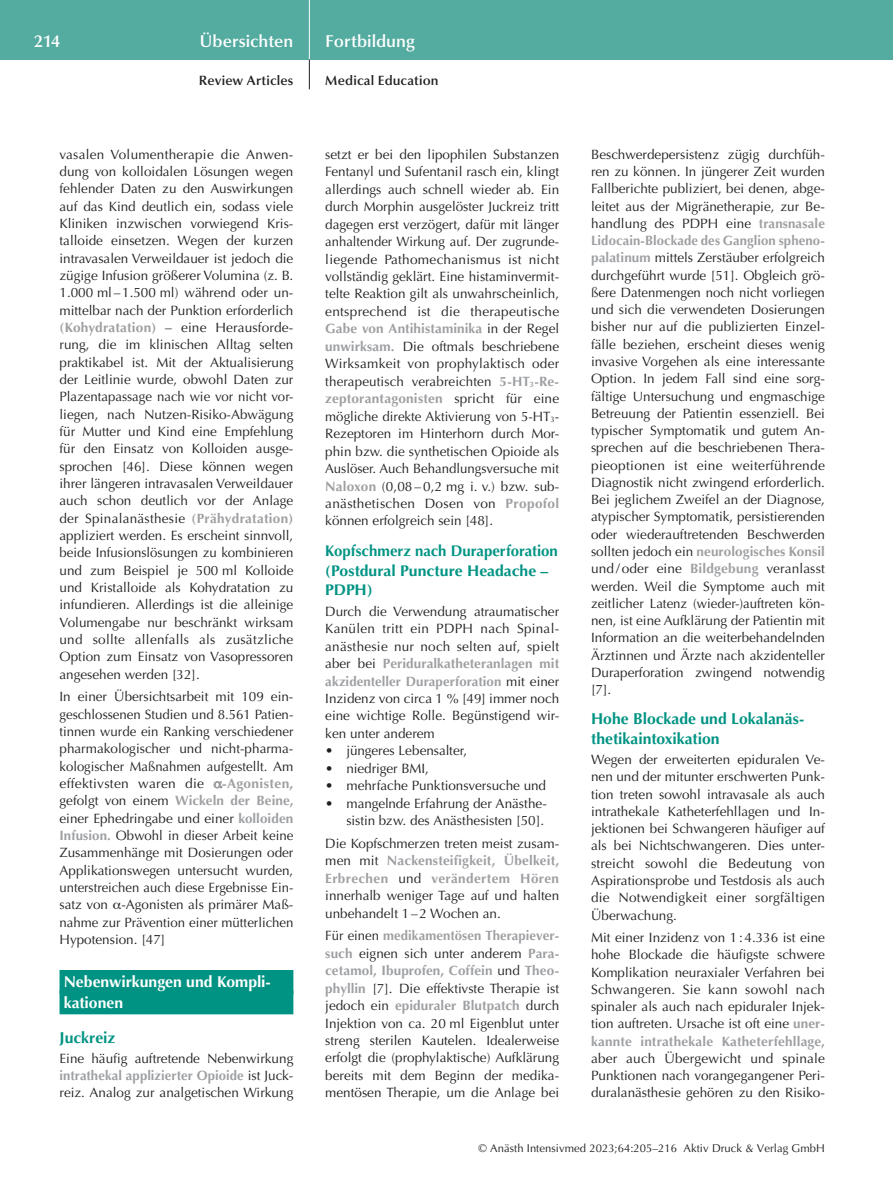
<style>
.page{position:relative;width:893px;height:1191px;background:#fff}
.page>*{position:absolute;margin:0;border:0;box-sizing:border-box;transform-origin:0 0}
.t1{font:600 17.25px "Optima";color:#fff}
.t2{font:700 15.75px/19.5px "Optima";color:#009383}
.t3{font:700 15.75px/20.4px "Optima";color:#fff}
.t4{font:700 15.45px/19.6px "Optima";color:#009383}
.t5{font:13.5px/17.4px "Optima";color:#231f20;text-align:justify}
.t6{font:600 13.5px "Optima";letter-spacing:.01em;color:#231f20}
.t7{font:11.25px "Optima";letter-spacing:.005em;color:#231f20}
.s1{font-weight:700;color:#9d9fa2}
</style>
<div class="page">
<div style="left:0;top:0;width:893px;height:60px;background:#54aba0"></div>
<hr style="left:309px;top:0;width:1px;height:60px;background:#fff">
<svg style="left:309px;top:60px;width:1px;height:29px"></svg>
<div style="left:60px;top:970px;width:233px;height:24px;background:#009383"></div>
<div style="left:60px;top:990px;width:233px;height:24px;background:#009383"></div>
<svg style="left:214px;top:781px;width:8px;height:7px"></svg>
<p class="t1" style="left:34px;top:31px;width:28px">214</p>
<p class="t1" style="left:200px;top:31px;width:95px">Übersichten</p>
<p class="t1" style="left:325px;top:31px;width:91px">Fortbildung</p>
<p class="t6" style="left:199px;top:73px;width:96px">Review Articles</p>
<p class="t6" style="left:325px;top:73px;width:115px">Medical Education</p>
<p class="t5" style="left:60px;top:146px;width:235px">vasalen Volumentherapie die Anwen&shy;dung von kolloidalen Lösungen wegen fehlender Daten zu den Auswirkungen auf das Kind deutlich ein, sodass viele Kliniken inzwischen vorwiegend Kris&shy;talloide einsetzen. Wegen der kurzen intravasalen Verweildauer ist jedoch die zügige Infusion größerer Volumina (z. B.<br>1.000 ml–1.500 ml) während oder un&shy;mittelbar nach der Punktion erforderlich <span class="s1">(Kohydratation)</span> – eine Herausforde&shy;rung, die im klinischen Alltag selten praktikabel ist. Mit der Aktualisierung der Leitlinie wurde, obwohl Daten zur Plazentapassage nach wie vor nicht vor&shy;liegen, nach Nutzen-Risiko-Abwägung für Mutter und Kind eine Empfehlung für den Einsatz von Kolloiden ausge&shy;sprochen [46]. Diese können wegen ihrer längeren intravasalen Verweildauer auch schon deutlich vor der Anlage der Spinalanästhesie <span class="s1">(Prähydratation) </span>appliziert werden. Es erscheint sinnvoll, beide Infusionslösungen zu kombinieren und zum Beispiel je 500 ml Kolloide und Kristalloide als Kohydratation zu infundieren. Allerdings ist die alleinige Volumengabe nur beschränkt wirksam und sollte allenfalls als zusätzliche Option zum Einsatz von Vasopressoren angesehen werden [32].</p>
<p class="t5" style="left:60px;top:688px;width:235px;text-align:left">In einer Übersichtsarbeit mit 109 ein-- geschlossenen Studien und 8.561 Patien&shy;tinnen wurde ein Ranking verschiedener pharmakologischer und nicht-pharma&shy;kologischer Maßnahmen aufgestellt. Am effektivsten waren die</p>
<p class="t5" style="left:60px;top:775px;width:235px;text-align:left;text-indent:163px"><span class="s1">-Agonisten, </span>gefolgt von einem <span class="s1">Wickeln der Beine, </span>einer Ephedringabe und einer <span class="s1">kolloiden Infusion.</span> Obwohl in dieser Arbeit keine Zusammenhänge mit Dosierungen oder Applikationswegen untersucht wurden, unterstreichen auch diese Ergebnisse Ein-- satz von -Agonisten als primärer Maß&shy;nahme zur Prävention einer mütterlichen Hypotension. [47]</p>
<p class="t3" style="left:64px;top:972px;width:207px">Nebenwirkungen und Kompli&shy;kationen</p>
<p class="t2" style="left:60px;top:1027px;width:57px">Juckreiz</p>
<p class="t5" style="left:60px;top:1049px;width:235px">Eine häufig auftretende Nebenwirkung <span class="s1">intrathekal applizierter Opioide</span> ist Juck&shy;reiz. Analog zur analgetischen Wirkung</p>
<p class="t5" style="left:325px;top:146px;width:235px">setzt er bei den lipophilen Substanzen Fentanyl und Sufentanil rasch ein, klingt allerdings auch schnell wieder ab. Ein durch Morphin ausgelöster Juckreiz tritt dagegen erst verzögert, dafür mit länger anhaltender Wirkung auf. Der zugrunde&shy;liegende Pathomechanismus ist nicht vollständig geklärt. Eine histaminvermit&shy;telte Reaktion gilt als unwahrscheinlich, entsprechend ist die therapeutische <span class="s1">Gabe von Antihistaminika</span> in der Regel <span class="s1">unwirksam.</span> Die oftmals beschriebene Wirksamkeit von prophylaktisch oder therapeutisch verabreichten <span class="s1">5-HT</span><sub>3</sub><span class="s1">-Re&shy;zeptorantagonisten</span> spricht für eine mögliche direkte Aktivierung von 5-HT<sub>3</sub>- Rezeptoren im Hinterhorn durch Mor&shy;phin bzw. die synthetischen Opioide als Auslöser. Auch Behandlungsversuche mit <span class="s1">Naloxon</span> (0,08 – 0,2 mg i. v.) bzw. sub&shy;anästhetischen Dosen von <span class="s1">Propofol </span>können erfolgreich sein [48].</p>
<p class="t4" style="left:325px;top:541px;width:234px">Kopfschmerz nach Duraperforation (Postdural Puncture Headache –<br>PDPH)</p>
<p class="t5" style="left:325px;top:602px;width:235px">Durch die Verwendung atraumatischer Kanülen tritt ein PDPH nach Spinal&shy;anästhesie nur noch selten auf, spielt aber bei <span class="s1">Periduralkatheteranlagen mit akzidenteller Duraperforation</span> mit einer Inzidenz von circa 1 % [49] immer noch eine wichtige Rolle. Begünstigend wir&shy;ken unter anderem</p>
<p class="t5" style="left:325px;top:742px;width:143px">• jüngeres Lebensalter,</p>
<p class="t5" style="left:325px;top:759px;width:105px">• niedriger BMI,</p>
<p class="t5" style="left:325px;top:777px;width:222px">• mehrfache Punktionsversuche und</p>
<p class="t5" style="left:325px;top:794px;width:223px;text-align:right">• mangelnde Erfahrung der Anästhe&shy;sistin bzw. des Anästhesisten [50].</p>
<p class="t5" style="left:325px;top:834px;width:235px">Die Kopfschmerzen treten meist zusam&shy;men mit <span class="s1">Nackensteifigkeit, Übelkeit, Erbrechen</span> und <span class="s1">verändertem Hören </span>innerhalb weniger Tage auf und halten unbehandelt 1–2 Wochen an.</p>
<p class="t5" style="left:325px;top:927px;width:235px;text-align:left">Für einen <span class="s1">medikamentösen Therapiever&shy;such</span> eignen sich unter anderem <span class="s1">Para-- cetamol, Ibuprofen, Coffein</span> und <span class="s1">Theo&shy;phyllin</span> [7]. Die effektivste Therapie ist jedoch ein <span class="s1">epiduraler Blutpatch</span> durch Injektion von ca. 20 ml Eigenblut unter streng sterilen Kautelen. Idealerweise erfolgt die (prophylaktische) Aufklärung bereits mit dem Beginn der medika&shy;mentösen Therapie, um die Anlage bei</p>
<p class="t5" style="left:591px;top:146px;width:235px;text-align:left">Beschwerdepersistenz zügig durchfüh&shy;ren zu können. In jüngerer Zeit wurden Fallberichte publiziert, bei denen, abge-- leitet aus der Migränetherapie, zur Be&shy;handlung des PDPH eine <span class="s1">transnasale Lidocain-Blockade des Ganglion spheno&shy;palatinum</span> mittels Zerstäuber erfolgreich durchgeführt wurde [51]. Obgleich grö&shy;ßere Datenmengen noch nicht vorliegen und sich die verwendeten Dosierungen bisher nur auf die publizierten Einzel&shy;fälle beziehen, erscheint dieses wenig invasive Vorgehen als eine interessante Option. In jedem Fall sind eine sorg&shy;fältige Untersuchung und engmaschige Betreuung der Patientin essenziell. Bei typischer Symptomatik und gutem An-- sprechen auf die beschriebenen Thera&shy;pieoptionen ist eine weiterführende Diagnostik nicht zwingend erforderlich.<br>Bei jeglichem Zweifel an der Diagnose, atypischer Symptomatik, persistierenden oder wiederauftretenden Beschwerden sollten jedoch ein <span class="s1">neurologisches Konsil </span>und / oder eine <span class="s1">Bildgebung</span> veranlasst werden. Weil die Symptome auch mit zeitlicher Latenz (wieder-)auftreten kön&shy;nen, ist eine Aufklärung der Patientin mit Information an die weiterbehandelnden Ärztinnen und Ärzte nach akzidenteller Duraperforation zwingend notwendig [7].</p>
<p class="t2" style="left:591px;top:709px;width:215px">Hohe Blockade und Lokalanäs&shy;thetikaintoxikation</p>
<p class="t5" style="left:591px;top:751px;width:235px;text-align:left">Wegen der erweiterten epiduralen Ve&shy;nen und der mitunter erschwerten Punk&shy;tion treten sowohl intravasale als auch intrathekale Katheterfehllagen und In-- jektionen bei Schwangeren häufiger auf als bei Nichtschwangeren. Dies unter&shy;streicht sowohl die Bedeutung von Aspirationsprobe und Testdosis als auch die Notwendigkeit einer sorgfältigen Überwachung.</p>
<p class="t5" style="left:591px;top:929px;width:235px">Mit einer Inzidenz von 1:4.336 ist eine hohe Blockade die häufigste schwere Komplikation neuraxialer Verfahren bei Schwangeren. Sie kann sowohl nach spinaler als auch nach epiduraler Injek&shy;tion auftreten. Ursache ist oft eine <span class="s1">uner&shy;kannte intrathekale Katheterfehllage,</span></p>
<p class="t5" style="left:591px;top:1049px;width:235px">aber auch Übergewicht und spinale Punktionen nach vorangegangener Peri&shy;duralanästhesie gehören zu den Risiko-</p>
<p class="t7" style="left:478px;top:1142px;width:348px">© Anästh Intensivmed 2023;64:205–216 Aktiv Druck &amp; Verlag GmbH</p>
</div>
